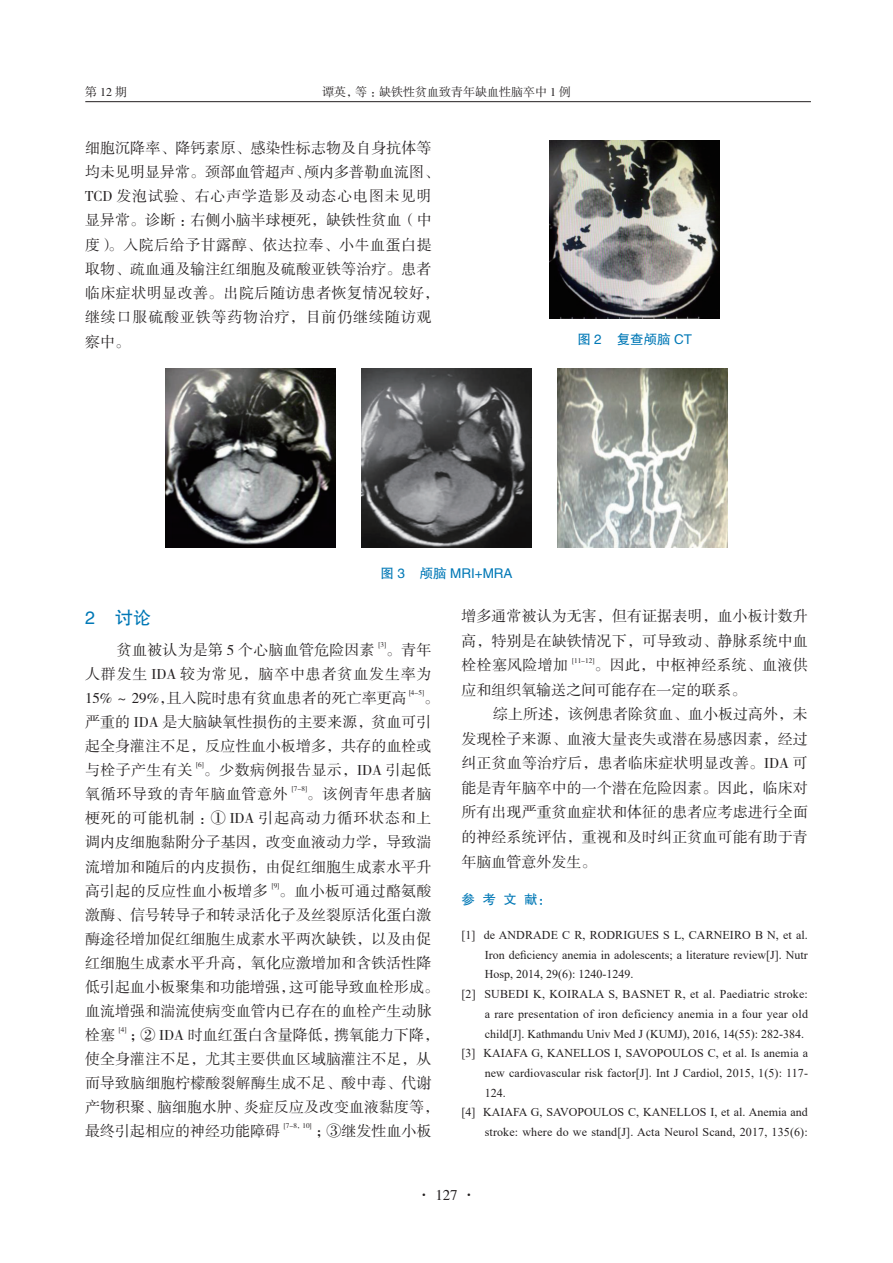
<style>
.page{position:relative;width:893px;height:1263px;background:#fff}
.page>*{position:absolute;margin:0;border:0;box-sizing:border-box;transform-origin:0 0}
._1标题{font:18px "FZHTK GBK1 0";color:#0078b6}
.全文段路样式{font:15px/24px "FZSSK GBK1 0";letter-spacing:.005em;color:#231f20}
.全文段路样式-2{font:15px/24px "FZSSK GBK1 0";letter-spacing:.045em;color:#231f20}
._4中文标题_1{font:13.5px "FZHTK GBK1 0";color:#0078b6}
._5标题_参考{font:13.5px "FZHTK GBK1 0";color:#0078b6}
.参考文献内容1{font:12px/19.8px "Times New Roman";color:#231f20;text-align:justify}
.书眉{font:12px "FZSSK GBK1 0";color:#231f20}
.全文段路样式-3{font:7.2px "FZSSK GBK1 0";color:#231f20}
</style>
<div class="page">
<hr style="left:85px;top:101px;width:726px;height:1px;background:#231f20">
<img style="left:550px;top:140px;width:170px;height:179px">
<img style="left:166px;top:369px;width:170px;height:178px">
<img style="left:361px;top:369px;width:170px;height:178px">
<img style="left:557px;top:369px;width:170px;height:178px">
<p class="书眉" style="left:85px;top:85px;width:43px">第12期</p>
<p class="书眉" style="left:322px;top:86px;width:250px">谭英，等：缺铁性贫血致青年缺血性脑卒中 1 例</p>
<p class="全文段路样式" style="left:85px;top:137px;width:356px">细胞沉降率、降钙素原、感染性标志物及自身抗体等均未见明显异常。颈部血管超声、颅内多普勒血流图、<br>TCD 发泡试验、右心声学造影及动态心电图未见明显异常。诊断：右侧小脑半球梗死，缺铁性贫血（中度）。入院后给予甘露醇、依达拉奉、小牛血蛋白提取物、疏血通及输注红细胞及硫酸亚铁等治疗。患者临床症状明显改善。出院后随访患者恢复情况较好，继续口服硫酸亚铁等药物治疗，目前仍继续随访观察中。</p>
<p class="_4中文标题_1" style="left:577px;top:332px;width:116px">图 2 复查颅脑 CT</p>
<p class="_4中文标题_1" style="left:380px;top:566px;width:134px">图 3 颅脑 MRI+MRA</p>
<p class="全文段路样式" style="left:461px;top:605px;width:348px;line-height:24.5px;text-align:justify">增多通常被认为无害，但有证据表明，血小板计数升高，特别是在缺铁情况下，可导致动、静脉系统中血栓栓塞风险增加</p>
<p class="_1标题" style="left:85px;top:608px;width:67px">2 讨论</p>
<p class="全文段路样式" style="left:117px;top:639px;width:259px">贫血被认为是第 5 个心脑血管危险因素</p>
<p class="全文段路样式-3" style="left:379px;top:641px;width:9px">[3]</p>
<p class="全文段路样式" style="left:85px;top:639px;width:348px;text-align:justify;text-indent:301px">。青年人群发生 IDA 较为常见，脑卒中患者贫血发生率为15% ～ 29%，且入院时患有贫血患者的死亡率更高</p>
<p class="全文段路样式-3" style="left:572px;top:656px;width:24px">[11-12]</p>
<p class="全文段路样式" style="left:461px;top:654px;width:348px;line-height:24.5px;text-indent:133px">。因此，中枢神经系统、血液供应和组织氧输送之间可能存在一定的联系。</p>
<p class="全文段路样式" style="left:461px;top:702px;width:348px;line-height:24.8px;text-align:justify;text-indent:32px">综上所述，该例患者除贫血、血小板过高外，未发现栓子来源、血液大量丧失或潜在易感因素，经过纠正贫血等治疗后，患者临床症状明显改善。IDA 可能是青年脑卒中的一个潜在危险因素。因此，临床对所有出现严重贫血症状和体征的患者应考虑进行全面的神经系统评估，重视和及时纠正贫血可能有助于青年脑血管意外发生。</p>
<p class="_5标题_参考" style="left:461px;top:892px;width:91px">参 考 文 献：</p>
<p class="参考文献内容1" style="left:485px;top:924px;width:325px;text-indent:-23px">[1] de ANDRADE C R, RODRIGUES S L, CARNEIRO B N, et al.<br>Iron deficiency anemia in adolescents; a literature review[J]. Nutr Hosp, 2014, 29(6): 1240-1249.</p>
<p class="参考文献内容1" style="left:485px;top:984px;width:325px;text-indent:-23px">[2] SUBEDI K, KOIRALA S, BASNET R, et al. Paediatric stroke: a rare presentation of iron deficiency anemia in a four year old child[J]. Kathmandu Univ Med J (KUMJ), 2016, 14(55): 282-384.</p>
<p class="参考文献内容1" style="left:485px;top:1043px;width:325px;text-indent:-23px">[3] KAIAFA G, KANELLOS I, SAVOPOULOS C, et al. Is anemia a new cardiovascular risk factor[J]. Int J Cardiol, 2015, 1(5): 117- 124.</p>
<p class="参考文献内容1" style="left:461px;top:1102px;width:348px;text-align:right">[4] KAIAFA G, SAVOPOULOS C, KANELLOS I, et al. Anemia and stroke: where do we stand[J]. Acta Neurol Scand, 2017, 135(6):</p>
<p class="全文段路样式-3" style="left:409px;top:689px;width:17px">[4-5]</p>
<p class="全文段路样式" style="left:85px;top:687px;width:356px;text-indent:339px">。严重的 IDA 是大脑缺氧性损伤的主要来源，贫血可引起全身灌注不足，反应性血小板增多，共存的血栓或与栓子产生有关</p>
<p class="全文段路样式-3" style="left:196px;top:761px;width:9px">[6]</p>
<p class="全文段路样式-2" style="left:85px;top:759px;width:348px;text-indent:119px">。少数病例报告显示，IDA 引起低氧循环导致的青年脑血管意外</p>
<p class="全文段路样式-3" style="left:292px;top:785px;width:17px">[7-8]</p>
<p class="全文段路样式" style="left:85px;top:783px;width:348px;text-align:justify;text-indent:222px">。该例青年患者脑梗死的可能机制：① IDA 引起高动力循环状态和上调内皮细胞黏附分子基因，改变血液动力学，导致湍流增加和随后的内皮损伤，由促红细胞生成素水平升高引起的反应性血小板增多</p>
<p class="全文段路样式-3" style="left:272px;top:882px;width:9px">[9]</p>
<p class="全文段路样式" style="left:85px;top:880px;width:356px;text-indent:194px">。血小板可通过酪氨酸激酶、信号转导子和转录活化子及丝裂原活化蛋白激酶途径增加促红细胞生成素水平两次缺铁，以及由促红细胞生成素水平升高，氧化应激增加和含铁活性降低引起血小板聚集和功能增强，这可能导致血栓形成。血流增强和湍流使病变血管内已存在的血栓产生动脉栓塞</p>
<p class="全文段路样式" style="left:85px;top:1024px;width:356px;text-indent:45px">；② IDA 时血红蛋白含量降低，携氧能力下降，使全身灌注不足，尤其主要供血区域脑灌注不足，从而导致脑细胞柠檬酸裂解酶生成不足、酸中毒、代谢产物积聚、脑细胞水肿、炎症反应及改变血液黏度等，最终引起相应的神经功能障碍</p>
<p class="全文段路样式-3" style="left:119px;top:1026px;width:9px">[4]</p>
<p class="全文段路样式-3" style="left:284px;top:1122px;width:29px">[7-8，10]</p>
<p class="全文段路样式" style="left:315px;top:1120px;width:118px">；③继发性血小板</p>
<p class="全文段路样式" style="left:417px;top:1183px;width:61px">· 127 ·</p>
</div>
